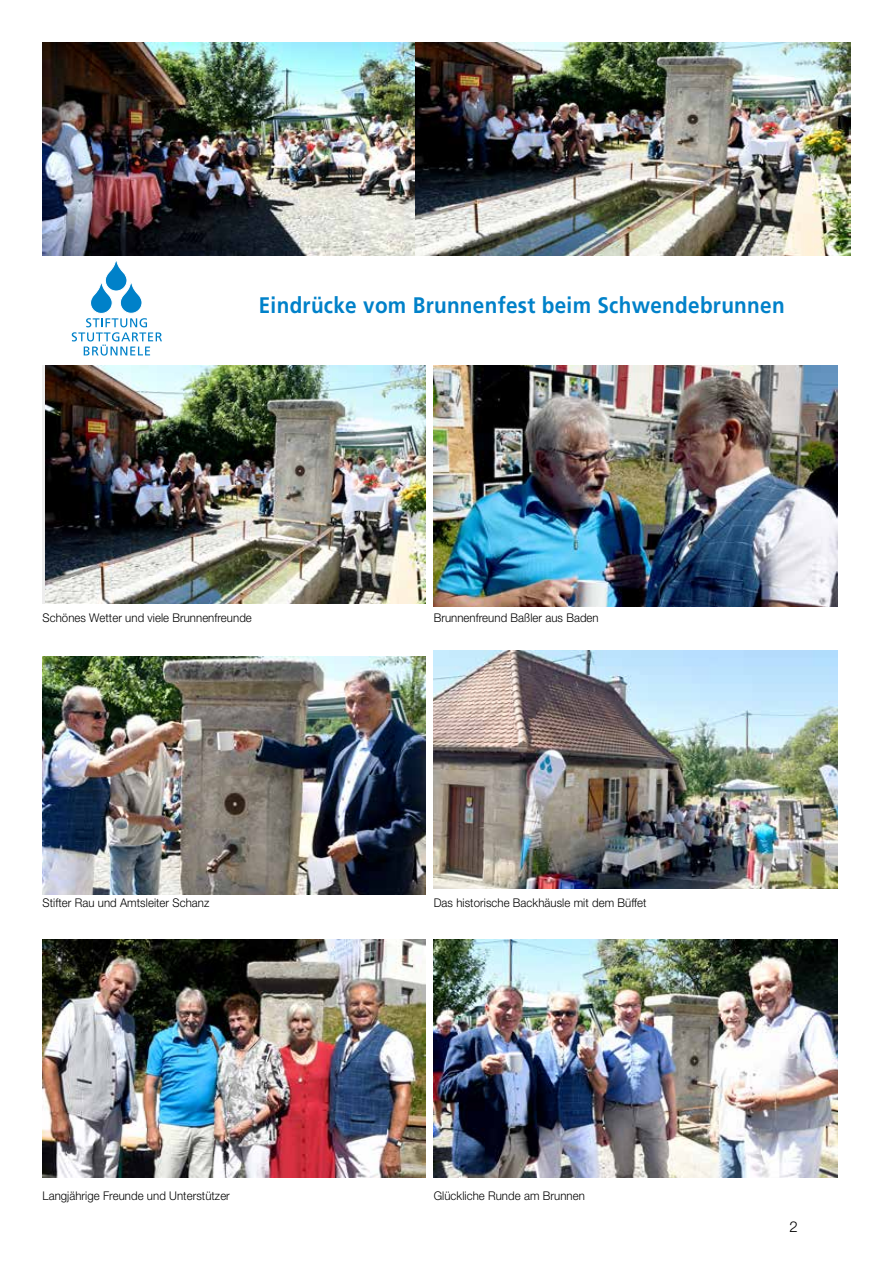
<style>
.page{position:relative;width:893px;height:1263px;background:#fff}
.page>*{position:absolute;margin:0;border:0;box-sizing:border-box;transform-origin:0 0}
.t1{font:700 22.5px "Frutiger";letter-spacing:.015em;color:#0081c9;scale:.92 1}
.t2{font:300 15px "Helvetica Neue";color:#000}
.t3{font:300 12px "Helvetica Neue";letter-spacing:.005em;color:#000;scale:.95 1}
</style>
<div class="page">
<svg style="left:71px;top:260px;width:91px;height:96px"></svg>
<img style="left:434px;top:651px;width:404px;height:238px">
<img style="left:45px;top:366px;width:380px;height:238px">
<img style="left:415px;top:43px;width:435px;height:212px">
<img style="left:434px;top:940px;width:404px;height:238px">
<img style="left:43px;top:940px;width:382px;height:238px">
<img style="left:434px;top:366px;width:404px;height:241px">
<img style="left:43px;top:657px;width:382px;height:238px">
<img style="left:43px;top:43px;width:372px;height:212px">
<h1 class="t1" style="left:259px;top:292px;width:573px">Eindrücke vom Brunnenfest beim Schwendebrunnen</h1>
<p class="t3" style="left:43px;top:610px;width:222px">Schönes Wetter und viele Brunnenfreunde</p>
<p class="t3" style="left:43px;top:895px;width:177px">Stifter Rau und Amtsleiter Schanz</p>
<p class="t3" style="left:434px;top:610px;width:175px">Brunnenfreund Baßler aus Baden</p>
<p class="t3" style="left:434px;top:895px;width:226px">Das historische Backhäusle mit dem Büffet</p>
<p class="t3" style="left:43px;top:1188px;width:199px">Langjährige Freunde und Unterstützer</p>
<p class="t3" style="left:434px;top:1188px;width:161px">Glückliche Runde am Brunnen</p>
<p class="t2" style="left:789px;top:1218px;width:10px">2</p>
</div>
